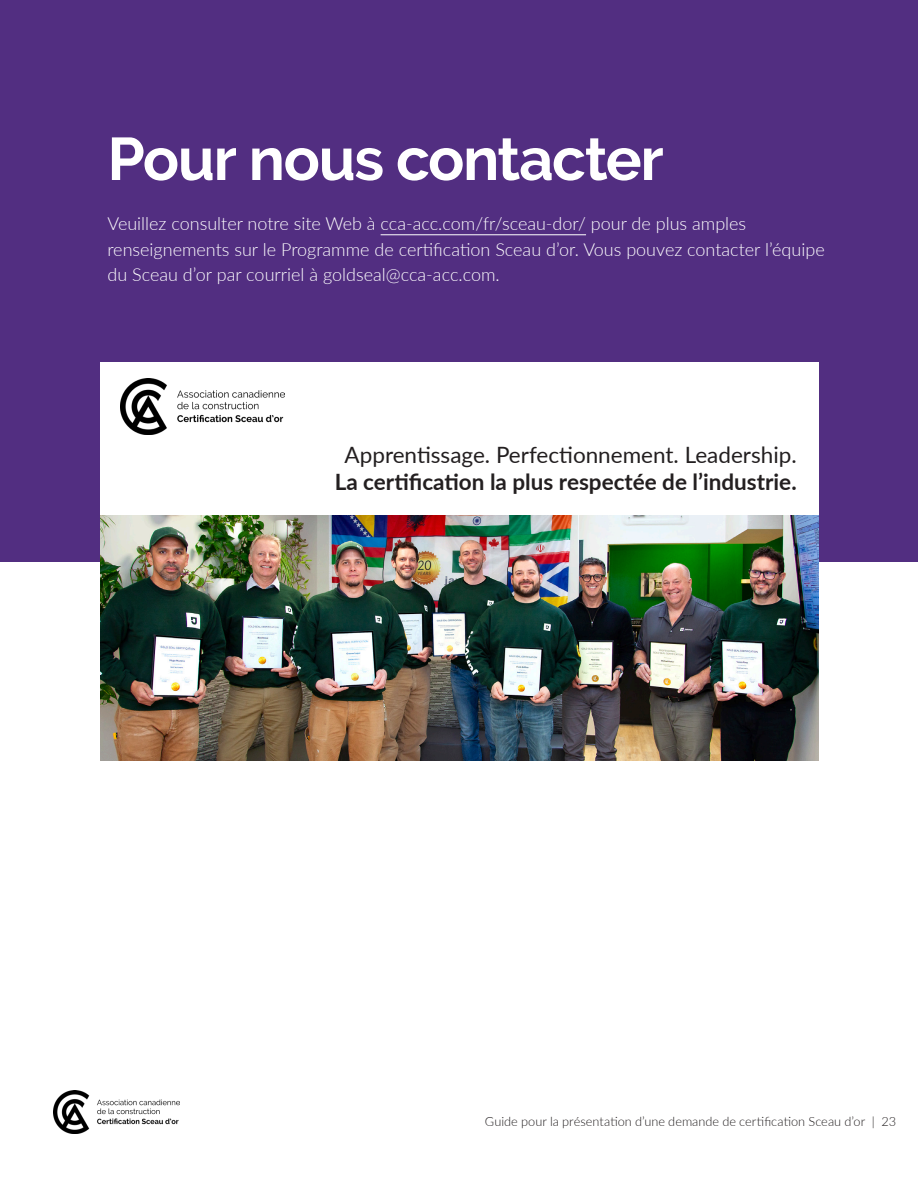
<style>
.page{position:relative;width:918px;height:1188px;background:#fff}
.page>*{position:absolute;margin:0;border:0;box-sizing:border-box;transform-origin:0 0}
.Headline_27_31_Left{font:700 60px "Raleway";letter-spacing:-.02em;color:#fff}
.t1{font:700 22.5px "Lato";color:#231f20}
.t2{font:22.5px "Lato";color:#231f20}
.t3{font:300 18px/25.5px "Lato";color:#fff}
.t4{font:300 12.75px "Lato";color:#231f20}
</style>
<div class="page">
<img style="left:53px;top:1091px;width:126px;height:43px">
<div style="left:0;top:0;width:918px;height:561px;background:#522e81"></div>
<hr style="left:381px;top:235px;width:205px;height:1px;background:#fff">
<img style="left:100px;top:514px;width:719px;height:246px">
<div style="left:100px;top:362px;width:719px;height:152px;background:#fff"></div>
<img style="left:120px;top:378px;width:164px;height:56px">
<p class="Headline_27_31_Left" style="left:107px;top:125px;width:558px">Pour nous contacter</p>
<p class="t3" style="left:107px;top:211px;width:719px">Veuillez consulter notre site Web à cca-acc.com/fr/sceau-dor/ pour de plus amples renseignements sur le Programme de certification Sceau d’or. Vous pouvez contacter l’équipe du Sceau d’or par courriel à goldseal@cca-acc.com.</p>
<p class="t2" style="left:345px;top:439px;width:454px">Apprentissage. Perfectionnement. Leadership.</p>
<p class="t1" style="left:335px;top:465px;width:463px">La certification la plus respectée de l’industrie.</p>
<p class="t4" style="left:485px;top:1113px;width:413px">Guide pour la présentation d’une demande de certification Sceau d’or | 23</p>
</div>
